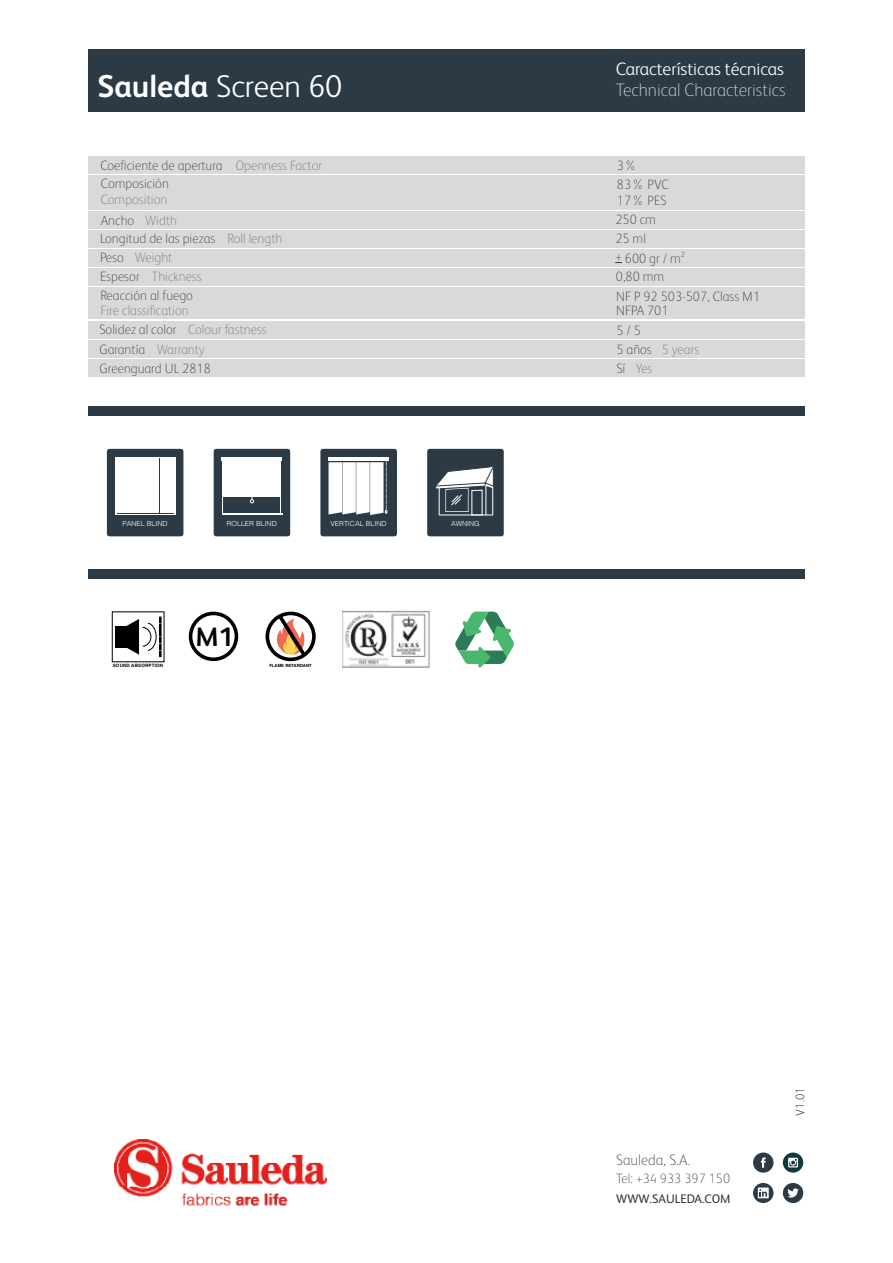
<style>
.page{position:relative;width:893px;height:1263px;background:#fff}
.page>*{position:absolute;margin:0;border:0;box-sizing:border-box;transform-origin:0 0}
.t1{font:300 31.5px "FS Albert";color:#fff}
.t2{font:700 26.7px "FS Albert";color:#000}
.t3{font:100 18px "FS Albert";color:#e3e3e3}
.t4{font:300 18px "FS Albert";color:#fff}
.t5{font:100 15px "FS Albert";color:#2c3a45}
.t6{font:100 13.5px/19.2px "FS Albert";color:#2c3a45}
.t7{font:100 13.5px/18.8px "FS Albert";color:#757574}
.t8{font:100 13.5px "FS Albert";color:#757474}
.t9{font:12.45px "FS Albert";color:#2c3a45}
.t10{font:100 12px "FS Albert";color:#000}
.t11{font:300 7.05px "Helvetica";color:#fff}
.t12{font:700 4.5px "Helvetica";letter-spacing:.045em;color:#000}
.t13{font:700 4.2px "Helvetica";letter-spacing:-.005em;color:#000}
.s1{font-weight:700}
.s2{color:#757574}
.s3{color:#2c3a45}
</style>
<div class="page">
<div style="left:88px;top:230px;width:717px;height:17px;background:#dad9d7"></div>
<div style="left:88px;top:569px;width:717px;height:10px;background:#2c3a45"></div>
<img style="left:115px;top:1140px;width:211px;height:66px">
<svg style="left:753px;top:1152px;width:20px;height:20px"></svg>
<svg style="left:783px;top:1152px;width:20px;height:20px"></svg>
<svg style="left:783px;top:1183px;width:20px;height:20px"></svg>
<svg style="left:753px;top:1183px;width:20px;height:20px"></svg>
<div style="left:107px;top:449px;width:76px;height:87px;background:#2c3a45;border-radius:3px"></div>
<hr style="left:115px;top:457px;width:60px;height:1px;background:#fff">
<hr style="left:174px;top:457px;width:1px;height:58px;background:#fff">
<hr style="left:115px;top:457px;width:1px;height:58px;background:#fff">
<hr style="left:115px;top:514px;width:60px;height:1px;background:#fff">
<div style="left:117px;top:459px;width:13px;height:52px;background:#fff"></div>
<div style="left:131px;top:459px;width:14px;height:52px;background:#fff"></div>
<div style="left:146px;top:459px;width:13px;height:52px;background:#fff"></div>
<div style="left:160px;top:459px;width:13px;height:52px;background:#fff"></div>
<svg style="left:117px;top:511px;width:56px;height:2px"></svg>
<div style="left:320px;top:449px;width:77px;height:87px;background:#2c3a45;border-radius:3px"></div>
<hr style="left:329px;top:457px;width:60px;height:3px;background:#fff">
<svg style="left:329px;top:461px;width:58px;height:54px;background:#e5e7e8"></svg>
<div style="left:427px;top:449px;width:77px;height:87px;background:#2c3a45;border-radius:3px"></div>
<svg style="left:435px;top:466px;width:59px;height:50px"></svg>
<div style="left:214px;top:449px;width:76px;height:87px;background:#2c3a45;border-radius:3px"></div>
<hr style="left:222px;top:457px;width:60px;height:3px;background:#fff">
<hr style="left:222px;top:513px;width:60px;height:2px;background:#fff">
<div style="left:223px;top:461px;width:58px;height:36px;background:#fff"></div>
<svg style="left:250px;top:497px;width:4px;height:6px"></svg>
<div style="left:88px;top:49px;width:717px;height:63px;background:#2c3a45"></div>
<div style="left:88px;top:406px;width:717px;height:10px;background:#2c3a45"></div>
<div style="left:88px;top:340px;width:717px;height:17px;background:#dad9d7"></div>
<div style="left:88px;top:156px;width:717px;height:17px;background:#dad9d7"></div>
<div style="left:88px;top:359px;width:717px;height:17px;background:#dad9d7"></div>
<div style="left:88px;top:249px;width:717px;height:17px;background:#dad9d7"></div>
<div style="left:88px;top:268px;width:717px;height:17px;background:#dad9d7"></div>
<div style="left:88px;top:175px;width:717px;height:34px;background:#dad9d7"></div>
<div style="left:88px;top:287px;width:717px;height:32px;background:#dad9d7"></div>
<div style="left:88px;top:211px;width:717px;height:17px;background:#dad9d7"></div>
<div style="left:88px;top:321px;width:717px;height:17px;background:#dad9d7"></div>
<div style="left:115px;top:626px;width:12px;height:22px;background:#000"></div>
<svg style="left:127px;top:617px;width:34px;height:40px"></svg>
<svg style="left:455px;top:612px;width:59px;height:56px"></svg>
<div style="left:266px;top:612px;width:50px;height:49px;border:4px solid #000;border-radius:50%"></div>
<svg style="left:275px;top:611px;width:34px;height:49px"></svg>
<img style="left:342px;top:610px;width:88px;height:58px">
<div style="left:189px;top:612px;width:49px;height:49px;border:4px solid #000;border-radius:50%"></div>
<h3 class="t4" style="left:616px;top:57px;width:170px">Características técnicas</h3>
<h1 class="t1" style="left:97px;top:66px;width:246px"><span class="s1">Sauleda</span> Screen 60</h1>
<h3 class="t3" style="left:616px;top:78px;width:171px">Technical Characteristics</h3>
<p class="t6" style="left:100px;top:155px;width:223px">Coeficiente de apertura <span class="s2">Openness Factor</span></p>
<p class="t6" style="left:101px;top:174px;width:69px">Composición</p>
<p class="t7" style="left:101px;top:190px;width:68px">Composition</p>
<p class="t6" style="left:617px;top:155px;width:22px">3%</p>
<p class="t6" style="left:617px;top:176px;width:54px;line-height:16.2px">83% PVC<br>17% PES</p>
<p class="t6" style="left:101px;top:210px;width:78px">Ancho <span class="s2">Width</span></p>
<p class="t6" style="left:615px;top:209px;width:42px">250 cm</p>
<p class="t6" style="left:100px;top:228px;width:184px">Longitud de las piezas <span class="s2">Roll length</span></p>
<p class="t6" style="left:615px;top:229px;width:71px">25 ml<br>+ 600 gr / m<sup>2</sup></p>
<p class="t7" style="left:100px;top:248px;width:103px"><span class="s3">Peso</span> Weight<br><span class="s3">Espesor</span> Thickness</p>
<p class="t6" style="left:616px;top:266px;width:50px">0,80 mm</p>
<p class="t6" style="left:618px;top:266px;width:29px">25 m</p>
<p class="t6" style="left:100px;top:285px;width:94px">Reacción al fuego</p>
<p class="t7" style="left:100px;top:300px;width:90px">Fire classification</p>
<p class="t6" style="left:616px;top:289px;width:145px;line-height:13.5px">NF P 92 503-507, Class M1<br>NFPA 701</p>
<p class="t6" style="left:99px;top:319px;width:169px">Solidez al color <span class="s2">Colour fastness</span></p>
<p class="t6" style="left:616px;top:320px;width:26px">5 / 5</p>
<p class="t6" style="left:99px;top:339px;width:107px">Garantía <span class="s2">Warranty</span></p>
<p class="t8" style="left:616px;top:341px;width:84px"><span class="s3">5 años</span> 5 years</p>
<p class="t6" style="left:99px;top:358px;width:113px">Greenguard UL 2818</p>
<p class="t8" style="left:616px;top:359px;width:38px"><span class="s3">Sí</span> Yes</p>
<p class="t11" style="left:122px;top:517px;width:47px">PANEL BLIND</p>
<p class="t11" style="left:227px;top:517px;width:52px">ROLLER BLIND</p>
<p class="t11" style="left:331px;top:517px;width:58px">VERTICAL BLIND</p>
<p class="t11" style="left:451px;top:517px;width:30px">AWNING</p>
<h2 class="t2" style="left:196px;top:618px;width:40px">M1</h2>
<p class="t12" style="left:113px;top:662px;width:52px">SOUND ABSORPTION</p>
<p class="t13" style="left:269px;top:662px;width:44px">FLAME RETARDANT</p>
<p class="t5" style="left:616px;top:1150px;width:76px">Sauleda, S.A.</p>
<p class="t6" style="left:616px;top:1168px;width:116px">Tel: +34 933 397 150</p>
<p class="t9" style="left:616px;top:1190px;width:116px">WWW.SAULEDA.COM</p>
<p class="t10" style="left:792px;top:1115px;width:30px;rotate:-90deg">V1.01</p>
</div>
